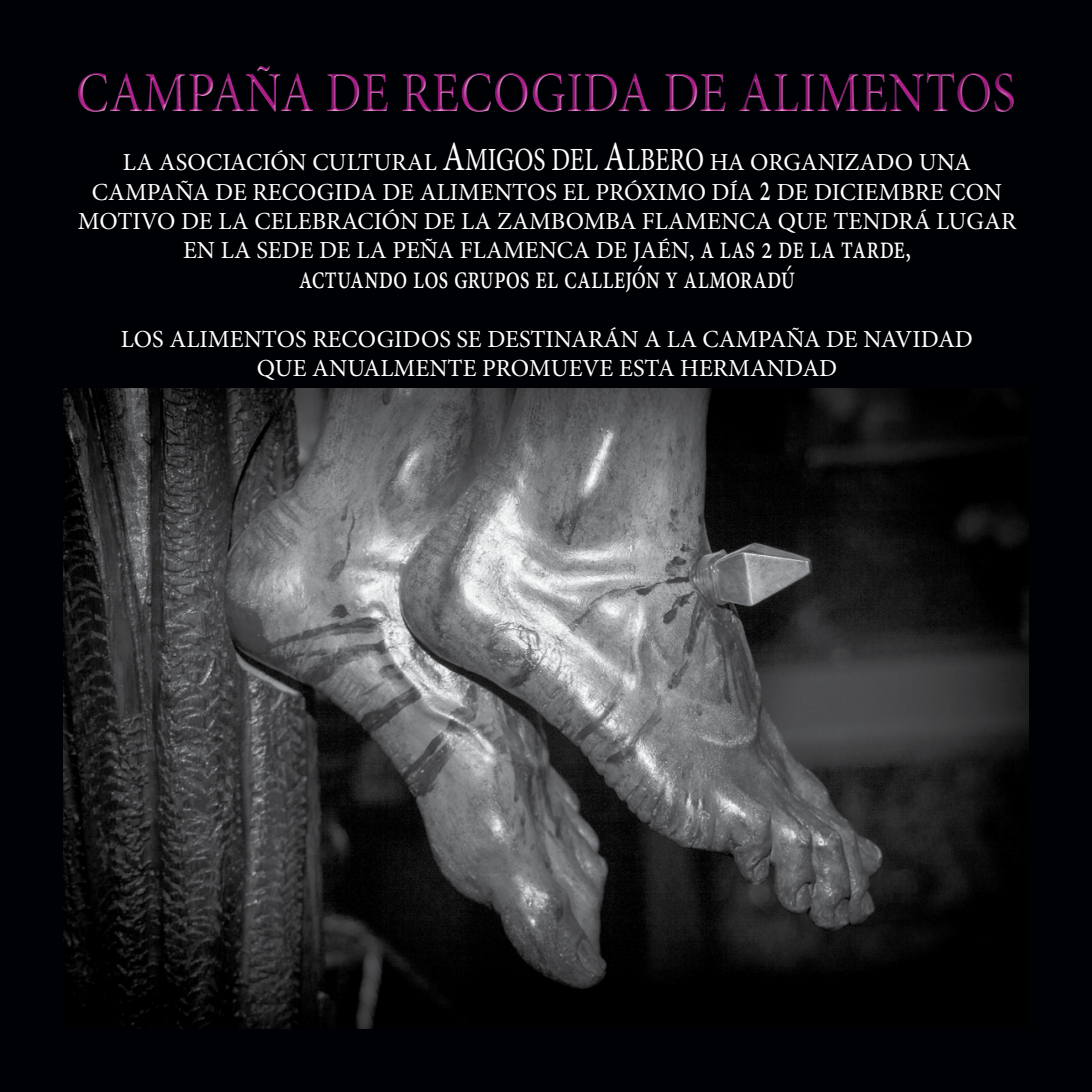
<style>
.page{position:relative;width:1092px;height:1092px;background:#fff}
.page>*{position:absolute;margin:0;border:0;box-sizing:border-box;transform-origin:0 0}
.t1{font:57.4px "Minion Pro";color:#b2228f;scale:.86 1}
.t2{font:33.07px "Minion Pro";letter-spacing:-.005em;color:#fff;scale:.74 1}
.t3{font:24.5px/29.4px "Minion Pro";color:#fff;text-align:center}
.s1{font-size:41.65px}
.s2{font-size:32.38px}
.s3{font-size:39.2px}
.s4{font-size:33.07px}
</style>
<div class="page">
<div style="left:0;top:0;width:1091px;height:1091px;background:#000105"></div>
<div style="left:60px;top:54px;width:980px;height:70px;background:#000"></div>
<img style="left:63px;top:388px;width:965px;height:640px">
<h1 class="t1" style="left:76px;top:55px;width:1094px">CAMPAÑA DE RECOGIDA DE ALIMENTOS</h1>
<p class="t3" style="left:78px;top:148px;width:939px">LA ASOCIACIÓN CULTURAL <span class="s1">A</span><span class="s2">MIGOS DEL</span> <span class="s1">A</span><span class="s2">LBERO</span> HA ORGANIZADO UNA CAMPAÑA DE RECOGIDA DE ALIMENTOS EL PRÓXIMO DÍA <span class="s3">2</span> DE DICIEMBRE CON MOTIVO DE LA CELEBRACIÓN DE LA ZAMBOMBA FLAMENCA QUE TENDRÁ LUGAR EN LA SEDE DE LA PEÑA FLAMENCA DE JAÉN, <span class="s4">a las 2 de la tarde,</span></p>
<h2 class="t2" style="left:299px;top:255px;width:672px">actuando los grupos el callejón y almoradú</h2>
<p class="t3" style="left:121px;top:324px;width:853px">LOS ALIMENTOS RECOGIDOS SE DESTINARÁN A LA CAMPAÑA DE NAVIDAD<br>QUE ANUALMENTE PROMUEVE ESTA HERMANDAD</p>
</div>
